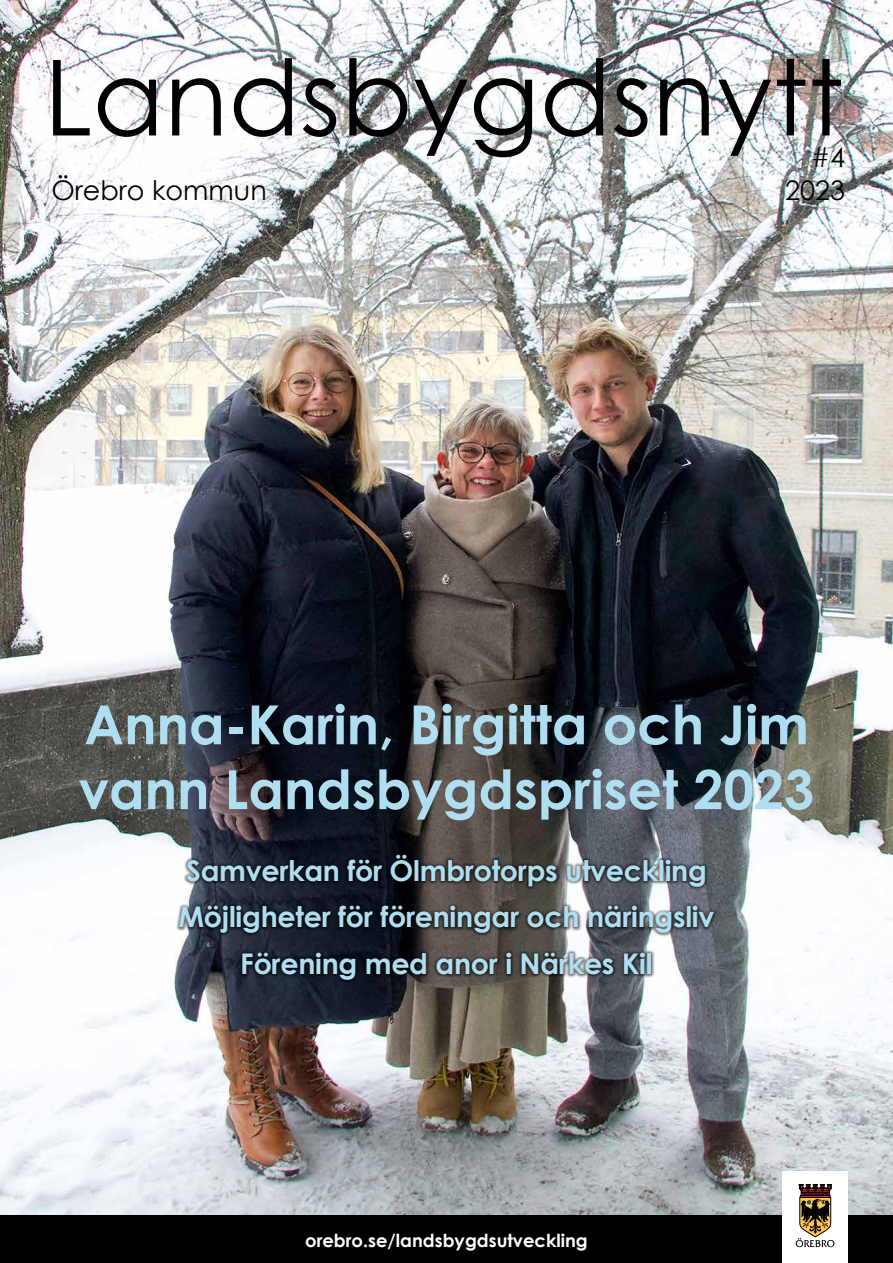
<style>
.page{position:relative;width:893px;height:1263px;background:#fff}
.page>*{position:absolute;margin:0;border:0;box-sizing:border-box;transform-origin:0 0}
.t1{font:105px "Century Gothic";color:#000}
.t2{font:700 54px/64.8px "Century Gothic";color:#b0def1}
.t3{font:700 28.5px/46.5px "Century Gothic";letter-spacing:-.01em;color:#b0def1;text-align:center}
.t4{font:27px "Century Gothic";color:#000}
.t5{font:700 18px "Century Gothic";color:#fff}
</style>
<div class="page">
<img style="left:0;top:0;width:893px;height:1215px">
<div style="left:175px;top:851px;width:543px;height:132px;background:#000;opacity:.56"></div>
<div style="left:0;top:1215px;width:893px;height:48px;background:#000"></div>
<div style="left:782px;top:1171px;width:66px;height:92px;background:#fff"></div>
<svg style="left:796px;top:1184px;width:38px;height:63px"></svg>
<h1 class="t1" style="left:44px;top:33px;width:801px">Landsbygdsnytt</h1>
<p class="t4" style="left:811px;top:141px;width:36px">#4</p>
<h2 class="t4" style="left:51px;top:174px;width:217px">Örebro kommun</h2>
<h2 class="t4" style="left:785px;top:174px;width:61px">2023</h2>
<p class="t2" style="left:79px;top:691px;width:737px">Anna-Karin, Birgitta och Jim vann Landsbygdspriset 2023</p>
<h2 class="t3" style="left:179px;top:847px;width:537px">Samverkan för Ölmbrotorps utveckling<br>Möjligheter för föreningar och näringsliv<br>Förening med anor i Närkes Kil</h2>
<p class="t5" style="left:305px;top:1229px;width:284px">orebro.se/landsbygdsutveckling</p>
</div>
